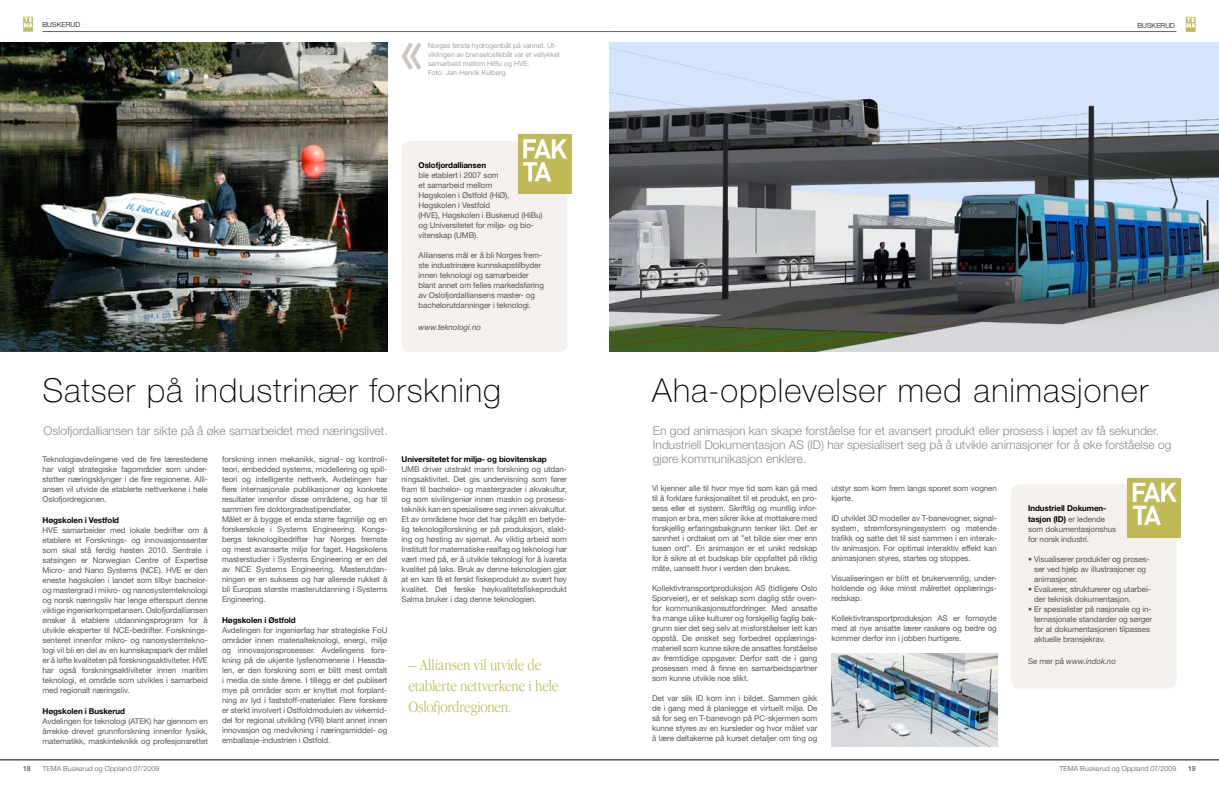
<style>
.page{position:relative;width:1219px;height:789px;background:#fff}
.page>*{position:absolute;margin:0;border:0;box-sizing:border-box;transform-origin:0 0}
.t1{font:100 33px "Helvetica Neue";letter-spacing:.03em;color:#000}
.t2{font:300 16.4px/20.9px "Apple Garamond";letter-spacing:-.01em;color:#bfba56}
.t3{font:300 12px/14px "Helvetica Neue";color:#878786}
.t4{font:8px/10px "Helvetica Neue";letter-spacing:-.01em;color:#575656;text-align:justify}
.t5{font:700 8px "Helvetica Neue";letter-spacing:-.01em;color:#000}
.t6{font:italic 8px "Helvetica Neue";letter-spacing:-.01em;color:#575656}
.t7{font:300 7px/9px "Helvetica Neue";letter-spacing:.02em;color:#878786}
.t8{font:300 7px "Helvetica Neue";letter-spacing:.02em;color:#575656}
.t9{font:300 7px "Helvetica Neue";letter-spacing:.02em;color:#000}
.t10{font:500 7px "Helvetica Neue";color:#575656}
.s1{font-weight:700;color:#000}
.s2{font-style:normal}
</style>
<div class="page">
<hr style="left:43px;top:31px;width:566px;height:1px;background:#636362">
<svg style="left:23px;top:17px;width:10px;height:15px"></svg>
<hr style="left:0;top:759px;width:609px;height:1px;background:#000">
<hr style="left:609px;top:31px;width:567px;height:1px;background:#636362">
<svg style="left:1186px;top:17px;width:10px;height:15px"></svg>
<hr style="left:609px;top:759px;width:610px;height:1px;background:#000">
<img style="left:0;top:43px;width:387px;height:308px">
<img style="left:609px;top:43px;width:610px;height:308px">
<img style="left:831px;top:653px;width:166px;height:93px">
<div style="left:1011px;top:484px;width:166px;height:204px;background:#f4f0ed;border-radius:9px"></div>
<div style="left:402px;top:141px;width:165px;height:210px;background:#f4f0ed;border-radius:9px"></div>
<div style="left:1128px;top:477px;width:53px;height:60px;background:#bfba56"></div>
<svg style="left:1133px;top:482px;width:44px;height:42px"></svg>
<div style="left:518px;top:134px;width:54px;height:60px;background:#bfba56"></div>
<svg style="left:523px;top:139px;width:44px;height:42px"></svg>
<svg style="left:401px;top:42px;width:20px;height:28px"></svg>
<p class="t9" style="left:43px;top:20px;width:39px">buskerud</p>
<p class="t7" style="left:428px;top:41px;width:133px">Norges første hydrogenbåt på vannet. Ut&shy;viklingen av brenselcellebåt var et vellykket samarbeid mellom HiBu og HVE.<br>Foto: Jan-Henrik Kulberg</p>
<p class="t5" style="left:419px;top:160px;width:69px">Oslofjordalliansen</p>
<p class="t4" style="left:419px;top:170px;width:126px;text-align:left">ble etablert i 2007 som<br>et samarbeid mellom<br>Høgskolen i Østfold (HiØ),<br>Høgskolen i Vestfold<br>(HVE), Høgskolen i Buskerud (HiBu) og Universitetet for miljø- og bio&shy;vitenskap (UMB).</p>
<p class="t4" style="left:419px;top:250px;width:127px;text-align:left">Alliansens mål er å bli Norges frem&shy;ste industrinære kunnskapstilbyder innen teknologi og samarbeider blant annet om felles markedsføring av Oslofjordalliansens master- og bachelorutdanninger i teknologi.</p>
<p class="t6" style="left:419px;top:322px;width:64px">www.teknologi.no</p>
<p class="t9" style="left:1137px;top:21px;width:39px">buskerud</p>
<h1 class="t1" style="left:43px;top:370px;width:460px">Satser på industrinær forskning</h1>
<h1 class="t1" style="left:652px;top:371px;width:498px">Aha-opplevelser med animasjoner</h1>
<h3 class="t3" style="left:43px;top:423px;width:346px">Oslofjordalliansen tar sikte på å øke samarbeidet med næringslivet.</h3>
<h3 class="t3" style="left:653px;top:423px;width:520px">En god animasjon kan skape forståelse for et avansert produkt eller prosess i løpet av få sekunder.<br>Industriell Dokumentasjon AS (ID) har spesialisert seg på å utvikle animasjoner for å øke forståelse og gjøre kommunikasjon enklere.</h3>
<p class="t4" style="left:43px;top:454px;width:167px">Teknologiavdelingene ved de fire lærestedene har valgt strategiske fagområder som under&shy;støtter næringsklynger i de fire regionene. Alli&shy;ansen vil utvide de etablerte nettverkene i hele Oslofjordregionen.</p>
<p class="t5" style="left:43px;top:514px;width:78px">Høgskolen i Vestfold</p>
<p class="t4" style="left:43px;top:524px;width:167px">HVE samarbeider med lokale bedrifter om å etablere et Forsknings- og innovasjonssenter som skal stå ferdig høsten 2010. Sentrale i satsingen er Norwegian Centre of Expertise Micro- and Nano Systems (NCE). HVE er den eneste høgskolen i landet som tilbyr bachelor&shy;og mastergrad i mikro- og nanosystemteknologi og norsk næringsliv har lenge etterspurt denne viktige ingeniørkompetansen. Oslofjordalliansen ønsker å etablere utdanningsprogram for å utvikle eksperter til NCE-bedrifter. Forsknings&shy;senteret innenfor mikro- og nanosystemtekno&shy;logi vil bli en del av en kunnskapspark der målet er å løfte kvaliteten på forskningsaktiviteter. HVE har også forskningsaktiviteter innen maritim teknologi, et område som utvikles i samarbeid med regionalt næringsliv.</p>
<p class="t5" style="left:43px;top:705px;width:84px">Høgskolen i Buskerud</p>
<p class="t4" style="left:43px;top:715px;width:167px">Avdelingen for teknologi (ATEK) har gjennom en årrekke drevet grunnforskning innenfor fysikk, matematikk, maskinteknikk og profesjonsrettet</p>
<p class="t4" style="left:222px;top:454px;width:167px;text-align:left">forskning innen mekanikk, signal- og kontroll&shy;teori, embedded systems, modellering og spill&shy;teori og intelligente nettverk. Avdelingen har flere internasjonale publikasjoner og konkrete resultater innenfor disse områdene, og har til sammen fire doktorgradsstipendiater.<br>Målet er å bygge et enda større fagmiljø og en forskerskole i Systems Engineering. Kongs&shy;bergs teknologibedrifter har Norges fremste og mest avanserte miljø for faget. Høgskolens masterstudier i Systems Engineering er en del av NCE Systems Engineering. Masterutdan&shy;ningen er en suksess og har allerede rukket å bli Europas største masterutdanning i Systems Engineering.</p>
<p class="t5" style="left:222px;top:614px;width:75px">Høgskolen i Østfold</p>
<p class="t4" style="left:222px;top:624px;width:167px">Avdelingen for ingeniørfag har strategiske FoU områder innen materialteknologi, energi, miljø og innovasjonsprosesser. Avdelingens fors&shy;kning på de ukjente lysfenomenene i Hessda&shy;len, er den forskning som er blitt mest omtalt i media de siste årene. I tillegg er det publisert mye på områder som er knyttet mot forplant&shy;ning av lyd i faststoff-materialer. Flere forskere er sterkt involvert i Østfoldmodulen av virkemid&shy;del for regional utvikling (VRI) blant annet innen innovasjon og medvikning i næringsmiddel- og emballasje-industrien i Østfold.</p>
<p class="t5" style="left:402px;top:454px;width:147px">Universitetet for miljø- og biovitenskap</p>
<p class="t4" style="left:402px;top:464px;width:167px">UMB driver utstrakt marin forskning og utdan&shy;ningsaktivitet. Det gis undervisning som fører fram til bachelor- og mastergrader i akvakultur, og som sivilingeniør innen maskin og prosess&shy;teknikk kan en spesialisere seg innen akvakultur.<br>Et av områdene hvor det har pågått en betyde&shy;lig teknologiforskning er på produksjon, slakt&shy;ing og høsting av sjømat. Av viktig arbeid som Institutt for matematiske realfag og teknologi har vært med på, er å utvikle teknologi for å ivareta kvalitet på laks. Bruk av denne teknologien gjør at en kan få et ferskt fiskeprodukt av svært høy kvalitet. Det ferske høykvalitetsfiskeprodukt Salma bruker i dag denne teknologien.</p>
<p class="t4" style="left:652px;top:482px;width:167px">Vi kjenner alle til hvor mye tid som kan gå med til å forklare funksjonalitet til et produkt, en pro&shy;sess eller et system. Skriftlig og muntlig infor&shy;masjon er bra, men sikrer ikke at mottakere med forskjellig erfaringsbakgrunn tenker likt. Det er sannhet i ordtaket om at ”et bilde sier mer enn tusen ord”. En animasjon er et unikt redskap for å sikre at et budskap blir oppfattet på riktig måte, uansett hvor i verden den brukes.</p>
<p class="t4" style="left:652px;top:582px;width:167px">Kollektivtransportproduksjon AS (tidligere Oslo Sporveier), er et selskap som daglig står oven&shy;for kommunikasjonsutfordringer. Med ansatte fra mange ulike kulturer og forskjellig faglig bak&shy;grunn sier det seg selv at misforståelser lett kan oppstå. De ønsket seg forbedret opplærings&shy;materiell som kunne sikre de ansattes forståelse av fremtidige oppgaver. Derfor satt de i gang prosessen med å finne en samarbeidspartner som kunne utvikle noe slikt.</p>
<p class="t4" style="left:652px;top:692px;width:167px">Det var slik ID kom inn i bildet. Sammen gikk de i gang med å planlegge et virtuelt miljø. De så for seg en T-banevogn på PC-skjermen som kunne styres av en kursleder og hvor målet var å lære deltakerne på kurset detaljer om ting og</p>
<p class="t4" style="left:831px;top:482px;width:167px">utstyr som kom frem langs sporet som vognen kjørte.</p>
<p class="t4" style="left:831px;top:512px;width:167px">ID utviklet 3D modeller av T-banevogner, signal&shy;system, strømforsyningssystem og møtende trafikk og satte det til sist sammen i en interak&shy;tiv animasjon. For optimal interaktiv effekt kan animasjonen styres, startes og stoppes.</p>
<p class="t4" style="left:831px;top:572px;width:167px">Visualiseringen er blitt et brukervennlig, under&shy;holdende og ikke minst målrettet opplærings&shy;redskap.</p>
<p class="t4" style="left:831px;top:612px;width:167px">Kollektivtransportproduksjon AS er fornøyde med at nye ansatte lærer raskere og bedre og kommer derfor inn i jobben hurtigere.</p>
<p class="t4" style="left:1028px;top:503px;width:90px;text-align:left"><span class="s1">Industriell Dokumen&shy;tasjon (ID)</span> er ledende som dokumentasjonshus for norsk industri.</p>
<p class="t4" style="left:1034px;top:553px;width:117px;text-align:left;text-indent:-6px">• Visualiserer produkter og proses&shy;ser ved hjelp av illustrasjoner og animasjoner.</p>
<p class="t4" style="left:1034px;top:583px;width:118px;text-indent:-6px">• Evaluerer, strukturerer og utarbei&shy;der teknisk dokumentasjon.</p>
<p class="t4" style="left:1034px;top:603px;width:119px;text-align:left;text-indent:-6px">• Er spesialister på nasjonale og in&shy;ternasjonale standarder og sørger for at dokumentasjonen tilpasses aktuelle bransjekrav.</p>
<p class="t6" style="left:1028px;top:656px;width:89px"><span class="s2">Se mer på</span> www.indok.no</p>
<h2 class="t2" style="left:409px;top:653px;width:151px">– Alliansen vil utvide de etablerte nettverkene i hele<br>Oslofjordregionen.</h2>
<p class="t10" style="left:23px;top:763px;width:9px">18</p>
<p class="t8" style="left:43px;top:763px;width:118px">TEMA Buskerud og Oppland 07/2009</p>
<p class="t8" style="left:1060px;top:763px;width:118px">TEMA Buskerud og Oppland 07/2009</p>
<p class="t10" style="left:1188px;top:763px;width:9px">19</p>
</div>
